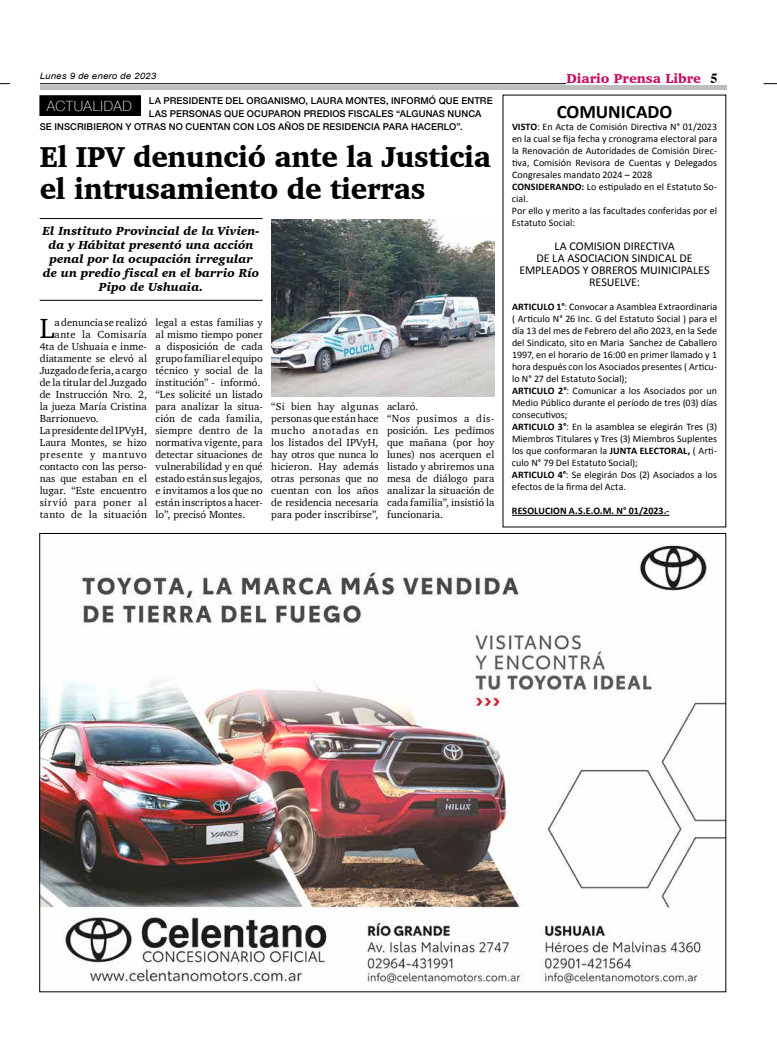
<style>
.page{position:relative;width:777px;height:1063px;background:#fff}
.page>*{position:absolute;margin:0;border:0;box-sizing:border-box;transform-origin:0 0}
.t1{font:900 29.5px/32.6px "Charter";letter-spacing:-.01em;color:#000;scale:.95 1}
.t2{font:28.4px "Charter";color:#000}
.t3{font:700 19px "Calibri";letter-spacing:-.005em;color:#000}
.t4{font:100 14.1px "Helvetica Neue";letter-spacing:.055em;color:#fff}
.t5{font:700 14px "Times";color:#000}
.t6{font:900 13.2px "Charter";color:#c80c5f}
.t7{font:italic 900 12px/14px "Charter";letter-spacing:.005em;color:#000;text-align:center}
.t8{font:12px/12px "Calibri";letter-spacing:-.005em;color:#000;text-align:center}
.t9{font:10.5px/12px "Charter";letter-spacing:.005em;color:#000}
.t10{font:10.5px "Charter";letter-spacing:.05em;color:#000}
.t11{font:10.5px "Charter";letter-spacing:.06em;color:#000}
.t12{font:10.5px "Charter";letter-spacing:.04em;color:#000}
.t13{font:10px/12px "Calibri";letter-spacing:.005em;color:#000}
.t14{font:700 10px "Calibri";letter-spacing:.005em;color:#000}
.t15{font:500 9.4px "Helvetica Neue";letter-spacing:.01em;color:#000}
.t16{font:italic 8.8px "Arial";letter-spacing:.01em;color:#000;scale:1.11 1}
.s1{font-weight:700}
</style>
<div class="page">
<hr style="left:40px;top:83px;width:526px;height:1px;background:#000">
<hr style="left:40px;top:85px;width:686px;height:4px;background:#bcbec0">
<svg style="left:763px;top:83px;width:14px;height:1px"></svg>
<img style="left:42px;top:544px;width:682px;height:440px">
<hr style="left:512px;top:515px;width:157px;height:1px;background:#000">
<div style="left:40px;top:96px;width:100px;height:19px;background:#000"></div>
<div style="left:40px;top:96px;width:100px;height:20px;border:1px solid #000"></div>
<hr style="left:40px;top:218px;width:222px;height:1px;background:#000">
<hr style="left:40px;top:300px;width:222px;height:1px;background:#000">
<img style="left:271px;top:220px;width:223px;height:177px">
<p class="t16" style="left:40px;top:70px;width:106px">Lunes 9 de enero de 2023</p>
<p class="t6" style="left:566px;top:71px;width:136px">Diario Prensa Libre</p>
<p class="t15" style="left:149px;top:93px;width:345px">LA PRESIDENTE DEL ORGANISMO, LAURA MONTES, INFORMÓ QUE ENTRE</p>
<p class="t15" style="left:149px;top:106px;width:334px">LAS PERSONAS QUE OCUPARON PREDIOS FISCALES “ALGUNAS NUNCA</p>
<p class="t15" style="left:40px;top:120px;width:424px">SE INSCRIBIERON Y OTRAS NO CUENTAN CON LOS AÑOS DE RESIDENCIA PARA HACERLO”.</p>
<h1 class="t1" style="left:40px;top:140px;width:476px">El IPV denunció ante la Justicia el intrusamiento de tierras</h1>
<h3 class="t5" style="left:710px;top:65px;width:8px">5</h3>
<h3 class="t4" style="left:47px;top:95px;width:87px">ACTUALIDAD</h3>
<h3 class="t3" style="left:557px;top:100px;width:117px">COMUNICADO</h3>
<p class="t13" style="left:512px;top:121px;width:207px"><span class="s1">VISTO</span>: En Acta de Comisión Directiva N° 01/2023 en la cual se fija fecha y cronograma electoral para la Renovación de Autoridades de Comisión Direc&shy;tiva, Comisión Revisora de Cuentas y Delegados Congresales mandato 2024 – 2028<br><span class="s1">CONSIDERANDO:</span> Lo estipulado en el Estatuto So&shy;cial.<br>Por ello y merito a las facultades conferidas por el Estatuto Social:</p>
<p class="t8" style="left:519px;top:240px;width:192px">LA COMISION DIRECTIVA<br>DE LA ASOCIACION SINDICAL DE<br>EMPLEADOS Y OBREROS MUINICIPALES<br>RESUELVE:</p>
<p class="t13" style="left:512px;top:301px;width:207px"><span class="s1">ARTICULO 1°</span>: Convocar a Asamblea Extraordinaria ( Articulo N° 26 Inc. G del Estatuto Social ) para el día 13 del mes de Febrero del año 2023, en la Sede del Sindicato, sito en Maria Sanchez de Caballero 1997, en el horario de 16:00 en primer llamado y 1 hora después con los Asociados presentes ( Articu&shy;lo N° 27 del Estatuto Social);<br><span class="s1">ARTICULO 2°</span>: Comunicar a los Asociados por un Medio Público durante el período de tres (03) días consecutivos;<br><span class="s1">ARTICULO 3°</span>: En la asamblea se elegirán Tres (3)<br>Miembros Titulares y Tres (3) Miembros Suplentes los que conformaran la <span class="s1">JUNTA ELECTORAL,</span> ( Arti&shy;culo N° 79 Del Estatuto Social);<br><span class="s1">ARTICULO 4°</span>: Se elegirán Dos (2) Asociados a los efectos de la firma del Acta.</p>
<p class="t14" style="left:512px;top:505px;width:159px">RESOLUCION A.S.E.O.M. N° 01/2023.-</p>
<p class="t7" style="left:43px;top:224px;width:218px">El Instituto Provincial de la Vivien&shy;da y Hábitat presentó una acción penal por la ocupación irregular de un predio fiscal en el barrio Río<br>Pipo de Ushuaia.</p>
<p class="t9" style="left:155px;top:316px;width:109px">legal a estas familias y al mismo tiempo poner a disposición de cada grupo familiar el equipo técnico y social de la institución” - informó. “Les solicité un listado para analizar la situa&shy;ción de cada familia, siempre dentro de la normativa vigente, para detectar situaciones de vulnerabilidad y en qué estado están sus legajos, e invitamos a los que no están inscriptos a hacer&shy;lo”, precisó Montes.</p>
<h2 class="t2" style="left:40px;top:303px;width:16px">L</h2>
<p class="t9" style="left:54px;top:316px;width:94px">a denuncia se realizó</p>
<p class="t12" style="left:54px;top:325px;width:94px">ante la Comisaría</p>
<p class="t9" style="left:40px;top:340px;width:109px">4ta de Ushuaia e inme-</p>
<p class="t9" style="left:40px;top:352px;width:109px">diatamente se elevó al</p>
<p class="t9" style="left:40px;top:364px;width:109px">Juzgado de feria, a cargo</p>
<p class="t9" style="left:40px;top:376px;width:109px">de la titular del Juzgado</p>
<p class="t9" style="left:40px;top:388px;width:109px">de Instrucción Nro. 2,</p>
<p class="t9" style="left:40px;top:400px;width:109px">la jueza María Cristina</p>
<p class="t9" style="left:40px;top:412px;width:61px">Barrionuevo.</p>
<p class="t9" style="left:40px;top:424px;width:109px">La presidente del IPVyH,</p>
<p class="t9" style="left:40px;top:436px;width:109px">Laura Montes, se hizo</p>
<p class="t11" style="left:40px;top:445px;width:109px">presente y mantuvo</p>
<p class="t9" style="left:40px;top:460px;width:109px">contacto con las perso-</p>
<p class="t9" style="left:40px;top:472px;width:109px">nas que estaban en el</p>
<p class="t9" style="left:40px;top:484px;width:109px">lugar. “Este encuentro</p>
<p class="t10" style="left:40px;top:493px;width:109px">sirvió para poner al</p>
<p class="t9" style="left:40px;top:508px;width:109px">tanto de la situación</p>
<p class="t9" style="left:271px;top:400px;width:109px;text-align:justify">“Si bien hay algunas personas que están hace mucho anotadas en los listados del IPVyH, hay otros que nunca lo hicieron. Hay además otras personas que no cuentan con los años de residencia necesaria para poder inscribirse”,</p>
<p class="t9" style="left:387px;top:400px;width:109px">aclaró.<br>“Nos pusimos a dis&shy;posición. Les pedimos que mañana (por hoy lunes) nos acerquen el listado y abriremos una mesa de diálogo para analizar la situación de cada familia”, insistió la funcionaria.</p>
</div>
